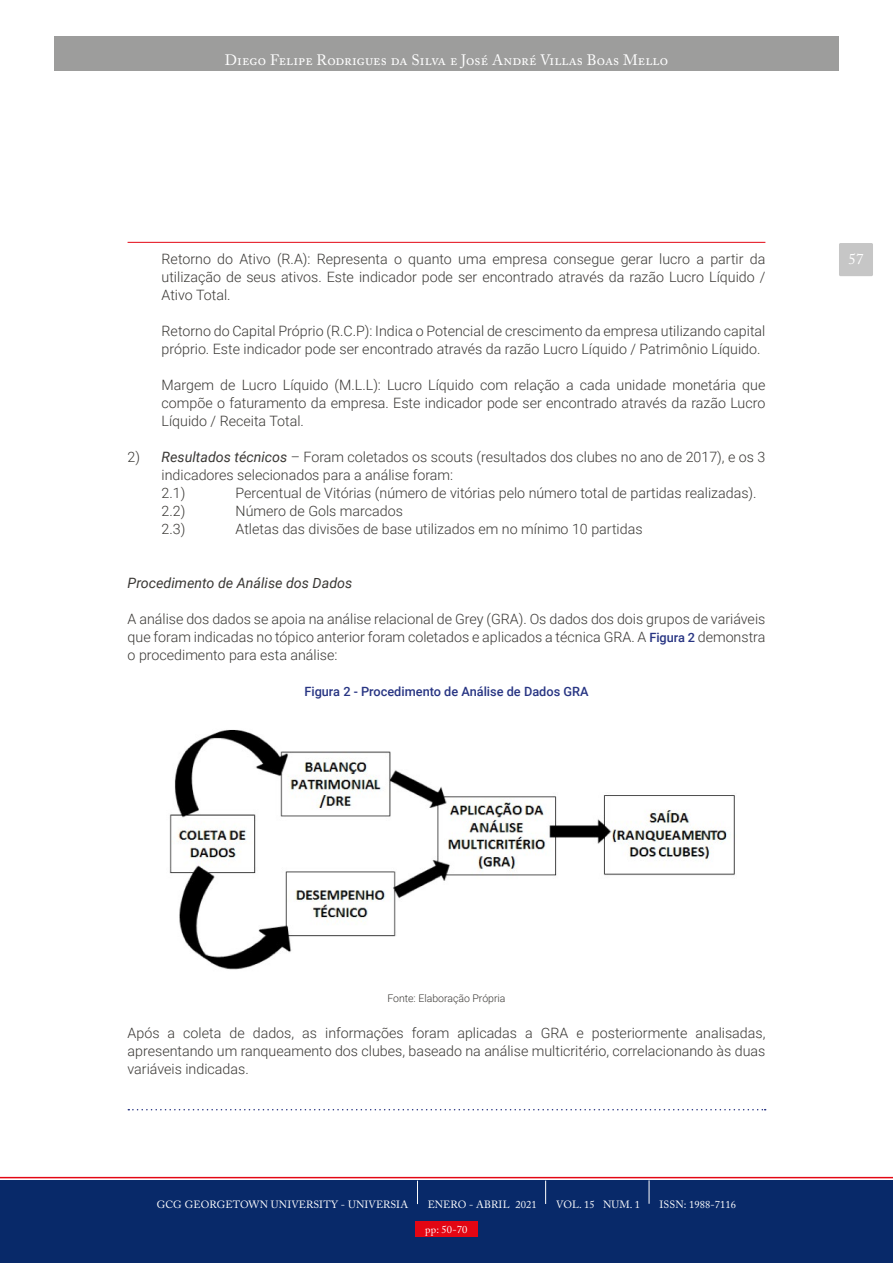
<style>
.page{position:relative;width:893px;height:1263px;background:#fff}
.page>*{position:absolute;margin:0;border:0;box-sizing:border-box;transform-origin:0 0}
.t1{font:15px "Adobe Caslon Pro";letter-spacing:.005em;color:#fff}
.t2{font:300 14.25px/18px "Roboto";color:#3a3835}
.t3{font:italic 14.25px "Roboto";color:#3a3835}
.t4{font:500 12.75px "Roboto";color:#283583}
.t5{font:10.5px "Adobe Caslon Pro";letter-spacing:.01em;color:#fff}
.t6{font:300 10.5px "Roboto";color:#3a3835}
.s1{font-weight:400;font-style:italic}
.s2{font-weight:500;font-size:12.75px;color:#283583}
</style>
<div class="page">
<div style="left:54px;top:37px;width:785px;height:34px;background:#9d9d9c"></div>
<div style="left:0;top:1180px;width:893px;height:83px;background:#082969"></div>
<svg style="left:0;top:1177px;width:893px;height:27px"></svg>
<div style="left:839px;top:243px;width:34px;height:33px;background:#c6c6c6;border-radius:2px"></div>
<hr style="left:128px;top:242px;width:637px;height:1px;background:#e30613">
<img style="left:169px;top:729px;width:566px;height:241px">
<svg style="left:128px;top:1109px;width:638px;height:1px"></svg>
<div style="left:415px;top:1221px;width:63px;height:16px;background:#e30613"></div>
<p class="t1" style="left:225px;top:51px;width:445px">Diego Felipe Rodrigues da Silva e José André Villas Boas Mello</p>
<p class="t2" style="left:162px;top:250px;width:605px">Retorno do Ativo (R.A): Representa o quanto uma empresa consegue gerar lucro a partir da</p>
<p class="t1" style="left:848px;top:250px;width:16px">57</p>
<p class="t2" style="left:162px;top:268px;width:605px">utilização de seus ativos. Este indicador pode ser encontrado através da razão Lucro Líquido /<br>Ativo Total.</p>
<p class="t2" style="left:162px;top:322px;width:605px">Retorno do Capital Próprio (R.C.P): Indica o Potencial de crescimento da empresa utilizando capital próprio. Este indicador pode ser encontrado através da razão Lucro Líquido / Patrimônio Líquido.</p>
<p class="t2" style="left:162px;top:376px;width:605px;text-align:justify">Margem de Lucro Líquido (M.L.L): Lucro Líquido com relação a cada unidade monetária que compõe o faturamento da empresa. Este indicador pode ser encontrado através da razão Lucro Líquido / Receita Total.</p>
<p class="t2" style="left:162px;top:448px;width:605px;text-indent:-34px">2) <span class="s1">Resultados técnicos</span> – Foram coletados os scouts (resultados dos clubes no ano de 2017), e os 3 indicadores selecionados para a análise foram:<br>2.1)</p>
<p class="t2" style="left:236px;top:484px;width:522px">Percentual de Vitórias (número de vitórias pelo número total de partidas realizadas).</p>
<p class="t2" style="left:162px;top:502px;width:25px">2.2)</p>
<p class="t2" style="left:236px;top:502px;width:169px">Número de Gols marcados</p>
<p class="t2" style="left:162px;top:520px;width:25px">2.3)</p>
<p class="t2" style="left:236px;top:520px;width:408px">Atletas das divisões de base utilizados em no mínimo 10 partidas</p>
<p class="t3" style="left:128px;top:573px;width:226px">Procedimento de Análise dos Dados</p>
<p class="t2" style="left:128px;top:610px;width:639px;text-align:justify">A análise dos dados se apoia na análise relacional de Grey (GRA). Os dados dos dois grupos de variáveis que foram indicadas no tópico anterior foram coletados e aplicados a técnica GRA. A <span class="s2">Figura 2</span> demonstra o procedimento para esta análise:</p>
<p class="t4" style="left:304px;top:683px;width:286px">Figura 2 - Procedimento de Análise de Dados GRA</p>
<p class="t6" style="left:387px;top:991px;width:120px">Fonte: Elaboração Própria</p>
<p class="t2" style="left:128px;top:1024px;width:639px;text-align:justify">Após a coleta de dados, as informações foram aplicadas a GRA e posteriormente analisadas, apresentando um ranqueamento dos clubes, baseado na análise multicritério, correlacionando às duas variáveis indicadas.</p>
<p class="t5" style="left:157px;top:1198px;width:253px">GCG GEORGETOWN UNIVERSITY - UNIVERSIA</p>
<p class="t5" style="left:428px;top:1198px;width:110px">ENERO - ABRIL 2021</p>
<p class="t5" style="left:556px;top:1198px;width:85px">VOL. 15 NUM. 1</p>
<p class="t5" style="left:660px;top:1198px;width:78px">ISSN: 1988-7116</p>
<p class="t5" style="left:425px;top:1223px;width:43px">pp: 50-70</p>
</div>
